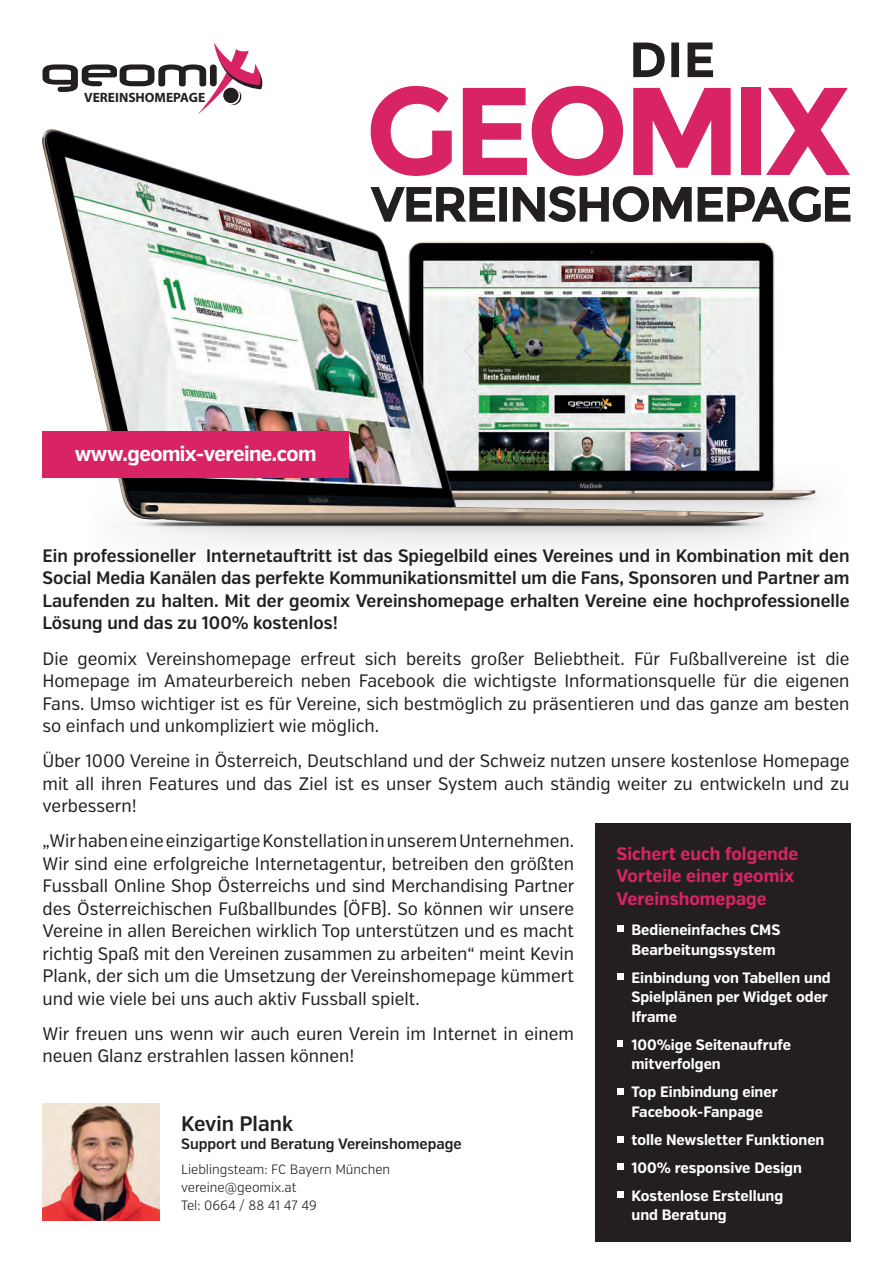
<style>
.page{position:relative;width:893px;height:1263px;background:#fff}
.page>*{position:absolute;margin:0;border:0;box-sizing:border-box;transform-origin:0 0}
.t1{font:700 21px "Verb Cond";letter-spacing:-.025em;color:#fff}
.t2{font:600 21px "Verb Cond";color:#231f20}
.t3{font:18px/22.5px "Verb Cond";color:#231f20;text-align:justify}
.t4{font:600 18px/22.5px "Verb Cond";color:#231f20;text-align:justify}
.t5{font:700 18px/22.5px "Verb Cond";color:#d82465}
.t6{font:700 15px/19.5px "Verb Cond";color:#fff}
.t7{font:600 15px "Verb Cond";color:#231f20}
.t8{font:300 13.5px "Verb Cond";color:#231f20}
.t9{font:700 13.5px "Myriad Pro";color:#231f20}
</style>
<div class="page">
<div style="left:595px;top:824px;width:255px;height:418px;background:#231f20"></div>
<img style="left:43px;top:130px;width:777px;height:418px">
<img style="left:43px;top:1103px;width:116px;height:117px">
<svg style="left:617px;top:1088px;width:6px;height:6px"></svg>
<div style="left:617px;top:925px;width:6px;height:7px;background:#fff"></div>
<div style="left:617px;top:973px;width:6px;height:7px;background:#fff"></div>
<div style="left:617px;top:1040px;width:6px;height:7px;background:#fff"></div>
<svg style="left:617px;top:1136px;width:6px;height:6px"></svg>
<div style="left:617px;top:1191px;width:6px;height:7px;background:#fff"></div>
<svg style="left:617px;top:1164px;width:6px;height:6px"></svg>
<svg style="left:633px;top:43px;width:80px;height:34px"></svg>
<svg style="left:371px;top:86px;width:81px;height:90px"></svg>
<svg style="left:463px;top:86px;width:160px;height:90px"></svg>
<svg style="left:633px;top:88px;width:98px;height:87px"></svg>
<div style="left:741px;top:88px;width:19px;height:87px;background:#d82465"></div>
<svg style="left:766px;top:88px;width:84px;height:87px"></svg>
<svg style="left:370px;top:186px;width:480px;height:36px"></svg>
<svg style="left:43px;top:43px;width:219px;height:72px"></svg>
<div style="left:210px;top:64px;width:7px;height:22px;background:#231f20;border-radius:3px"></div>
<div style="left:43px;top:432px;width:306px;height:46px;background:#d82465"></div>
<p class="t9" style="left:84px;top:88px;width:123px">VEREINSHOMEPAGE</p>
<p class="t1" style="left:75px;top:441px;width:243px">www.geomix-vereine.com</p>
<p class="t4" style="left:43px;top:545px;width:809px">Ein professioneller Internetauftritt ist das Spiegelbild eines Vereines und in Kombination mit den Social Media Kanälen das perfekte Kommunikationsmittel um die Fans, Sponsoren und Partner am Laufenden zu halten. Mit der geomix Vereinshomepage erhalten Vereine eine hochprofessionelle Lösung und das zu 100% kostenlos!</p>
<p class="t3" style="left:43px;top:647px;width:808px">Die geomix Vereinshomepage erfreut sich bereits großer Beliebtheit. Für Fußballvereine ist die Homepage im Amateurbereich neben Facebook die wichtigste Informationsquelle für die eigenen Fans. Umso wichtiger ist es für Vereine, sich bestmöglich zu präsentieren und das ganze am besten so einfach und unkompliziert wie möglich.</p>
<p class="t3" style="left:43px;top:750px;width:809px">Über 1000 Vereine in Österreich, Deutschland und der Schweiz nutzen unsere kostenlose Homepage mit all ihren Features und das Ziel ist es unser System auch ständig weiter zu entwickeln und zu verbessern!</p>
<p class="t5" style="left:617px;top:843px;width:183px">Sichert euch folgende<br>Vorteile einer geomix</p>
<p class="t5" style="left:617px;top:888px;width:152px">Vereinshomepage</p>
<p class="t3" style="left:43px;top:830px;width:533px">„Wir haben eine einzigartige Konstellation in unserem Unternehmen.<br>Wir sind eine erfolgreiche Internetagentur, betreiben den größten Fussball Online Shop Österreichs und sind Merchandising Partner des Österreichischen Fußballbundes (ÖFB). So können wir unsere Vereine in allen Bereichen wirklich Top unterstützen und es macht richtig Spaß mit den Vereinen zusammen zu arbeiten“ meint Kevin Plank, der sich um die Umsetzung der Vereinshomepage kümmert und wie viele bei uns auch aktiv Fussball spielt.</p>
<p class="t3" style="left:43px;top:1023px;width:533px">Wir freuen uns wenn wir auch euren Verein im Internet in einem neuen Glanz erstrahlen lassen können!</p>
<p class="t6" style="left:631px;top:920px;width:150px">Bedieneinfaches CMS<br>Bearbeitungssystem</p>
<p class="t6" style="left:631px;top:968px;width:201px">Einbindung von Tabellen und<br>Spielplänen per Widget oder<br>Iframe</p>
<p class="t6" style="left:631px;top:1035px;width:161px">100%ige Seitenaufrufe mitverfolgen</p>
<p class="t6" style="left:631px;top:1082px;width:148px">Top Einbindung einer<br>Facebook-Fanpage</p>
<p class="t6" style="left:631px;top:1130px;width:195px">tolle Newsletter Funktionen</p>
<p class="t6" style="left:631px;top:1158px;width:172px">100% responsive Design</p>
<p class="t6" style="left:631px;top:1186px;width:153px">Kostenlose Erstellung und Beratung</p>
<p class="t2" style="left:181px;top:1111px;width:113px">Kevin Plank</p>
<p class="t7" style="left:181px;top:1135px;width:282px">Support und Beratung Vereinshomepage</p>
<p class="t8" style="left:181px;top:1161px;width:211px">Lieblingsteam: FC Bayern München</p>
<p class="t8" style="left:181px;top:1179px;width:117px">vereine@geomix.at</p>
<p class="t8" style="left:181px;top:1197px;width:137px">Tel: 0664 / 88 41 47 49</p>
</div>
